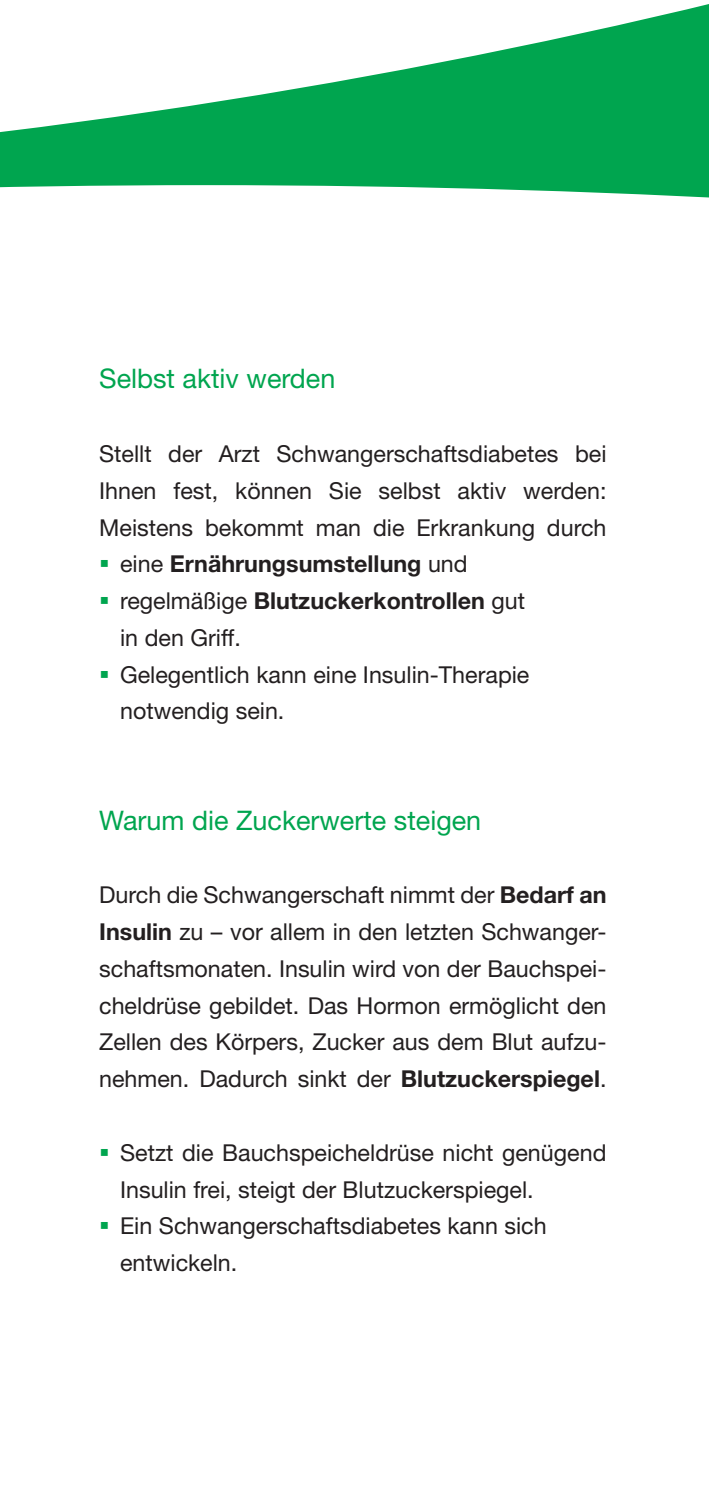
<style>
.page{position:relative;width:709px;height:1489px;background:#fff}
.page>*{position:absolute;margin:0;border:0;box-sizing:border-box;transform-origin:0 0}
.t1{font:27px "Helvetica Neue LT Std";color:#00a54f}
.t2{font:23.25px/36.8px "Helvetica Neue LT Std";color:#231f20}
.t3{font:700 23.25px "Helvetica Neue LT Std";color:#231f20}
.s1{color:#00a54f}
.s2{font-weight:400}
.s3{font-weight:700}
</style>
<div class="page">
<svg style="left:0;top:4px;width:709px;height:194px;fill:#00a54f"></svg>
<p class="t1" style="left:99px;top:362px;width:238px">Selbst aktiv werden</p>
<p class="t2" style="left:99px;top:435px;width:509px;text-align:justify">Stellt der Arzt Schwangerschaftsdiabetes bei Ihnen fest, können Sie selbst aktiv werden:<br>Meistens bekommt man die Erkrankung durch</p>
<p class="t3" style="left:99px;top:549px;width:370px"><span class="s1">▪</span> <span class="s2">eine</span> Ernährungsumstellung <span class="s2">und</span></p>
<p class="t2" style="left:120px;top:582px;width:406px;text-indent:-21px"><span class="s1">▪</span> regelmäßige <span class="s3">Blutzuckerkontrollen</span> gut in den Griff.</p>
<p class="t2" style="left:120px;top:655px;width:411px;text-indent:-21px"><span class="s1">▪</span> Gelegentlich kann eine Insulin-Therapie notwendig sein.</p>
<p class="t1" style="left:99px;top:803px;width:383px">Warum die Zuckerwerte steigen</p>
<p class="t2" style="left:99px;top:876px;width:509px;text-align:justify">Durch die Schwangerschaft nimmt der <span class="s3">Bedarf an Insulin</span> zu – vor allem in den letzten Schwanger&shy;schaftsmonaten. Insulin wird von der Bauchspei&shy;cheldrüse gebildet. Das Hormon ermöglicht den Zellen des Körpers, Zucker aus dem Blut aufzu&shy;nehmen. Dadurch sinkt der <span class="s3">Blutzuckerspiegel</span>.</p>
<p class="t2" style="left:120px;top:1133px;width:488px;text-indent:-21px"><span class="s1">▪</span> Setzt die Bauchspeicheldrüse nicht genügend<br>Insulin frei, steigt der Blutzuckerspiegel.</p>
<p class="t2" style="left:120px;top:1206px;width:428px;text-indent:-21px"><span class="s1">▪</span> Ein Schwangerschaftsdiabetes kann sich entwickeln.</p>
</div>
